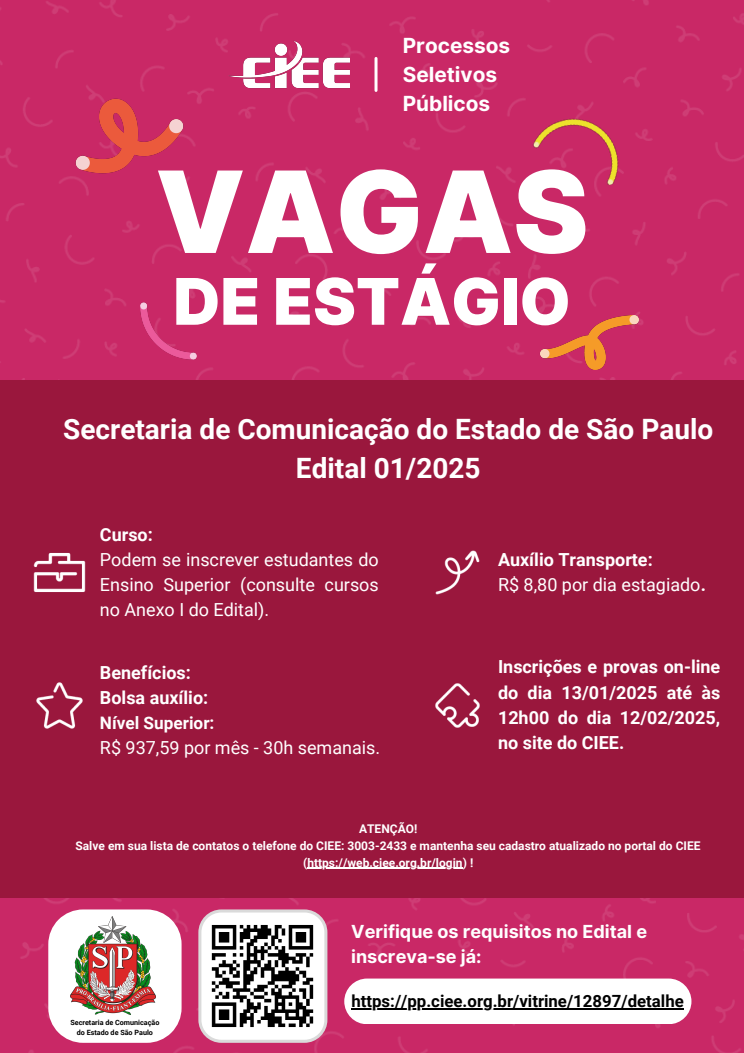
<style>
.page{position:relative;width:744px;height:1053px;background:#fff}
.page>*{position:absolute;margin:0;border:0;box-sizing:border-box;transform-origin:0 0}
.t1{font:900 113.28px "Inter";color:#fff}
.t2{font:900 64.24px "Inter";color:#fff}
.t3{font:700 28px/39px "Roboto";color:#fff;text-align:center}
.t4{font:700 20.8px/29.1px "Inter";color:#fff}
.t5{font:18px/25.2px "Roboto";color:#fff}
.t6{font:700 18px/25.2px "Roboto";color:#fff}
.t7{font:700 18px/25.2px "Inter";color:#fff}
.t8{font:700 17.2px "Roboto";color:#fff}
.t9{font:700 16.8px "Roboto";color:#000}
.t10{font:700 12px/16.8px "Roboto";color:#fff;text-align:center}
.t11{font:700 7.2px/9.9px "Roboto";color:#000;text-align:center}
.s1{font-weight:700}
</style>
<div class="page">
<div style="left:0;top:0;width:744px;height:1052px;background:#c92866"></div>
<div style="left:0;top:380px;width:744px;height:517px;background:#9a173d"></div>
<svg style="left:48px;top:909px;width:134px;height:133px"></svg>
<div style="left:344px;top:978px;width:347px;height:46px;background:#fff;border-radius:23px"></div>
<hr style="left:351px;top:1007px;width:333px;height:2px;background:#000">
<img style="left:539px;top:305px;width:101px;height:69px">
<img style="left:525px;top:103px;width:105px;height:102px">
<img style="left:74px;top:92px;width:110px;height:88px">
<img style="left:138px;top:299px;width:60px;height:62px">
<img style="left:229px;top:39px;width:120px;height:53px">
<hr style="left:375px;top:58px;width:3px;height:32px;background:#fff">
<svg style="left:198px;top:909px;width:129px;height:133px"></svg>
<img style="left:33px;top:552px;width:53px;height:41px">
<img style="left:36px;top:682px;width:47px;height:47px">
<img style="left:435px;top:550px;width:45px;height:45px">
<img style="left:435px;top:683px;width:45px;height:45px">
<img style="left:71px;top:916px;width:84px;height:98px">
<hr style="left:307px;top:867px;width:156px;height:1px;background:#fff">
<p class="t4" style="left:403px;top:31px;width:109px">Processos<br>Seletivos<br>Públicos</p>
<h4 class="t1" style="left:155px;top:143px;width:435px">VAGAS</h4>
<p class="t2" style="left:173px;top:262px;width:399px">DE ESTÁGIO</p>
<p class="t3" style="left:63px;top:410px;width:652px">Secretaria de Comunicação do Estado de São Paulo<br>Edital 01/2025</p>
<h3 class="t5" style="left:100px;top:521px;width:280px"><span class="s1">Curso:<br></span>Podem se inscrever estudantes do<br>Ensino Superior (consulte cursos no Anexo I do Edital).</h3>
<p class="t6" style="left:100px;top:660px;width:110px">Benefícios:<br>Bolsa auxílio:</p>
<p class="t8" style="left:100px;top:712px;width:116px">Nível Superior:</p>
<p class="t5" style="left:100px;top:734px;width:282px">R$ 937,59 por mês - 30h semanais.</p>
<h6 class="t5" style="left:498px;top:547px;width:210px"><span class="s1">Auxílio Transporte:<br></span>R$ 8,80 por dia estagiado<span class="s1">.</span></h6>
<p class="t6" style="left:498px;top:654px;width:224px;text-align:justify">Inscrições e provas on-line do dia 13/01/2025 até às 12h00 do dia 12/02/2025, no site do CIEE.</p>
<h1 class="t10" style="left:359px;top:820px;width:60px">ATENÇÃO!</h1>
<h2 class="t10" style="left:76px;top:837px;width:626px">Salve em sua lista de contatos o telefone do CIEE: 3003-2433 e mantenha seu cadastro atualizado no portal do CIEE (https://web.ciee.org.br/login) !</h2>
<p class="t7" style="left:351px;top:918px;width:297px">Verifique os requisitos no Edital e inscreva-se já:</p>
<h6 class="t11" style="left:70px;top:1017px;width:91px">Secretaria de Comunicação do Estado de São Paulo</h6>
<p class="t9" style="left:351px;top:991px;width:334px">https://pp.ciee.org.br/vitrine/12897/detalhe</p>
</div>
